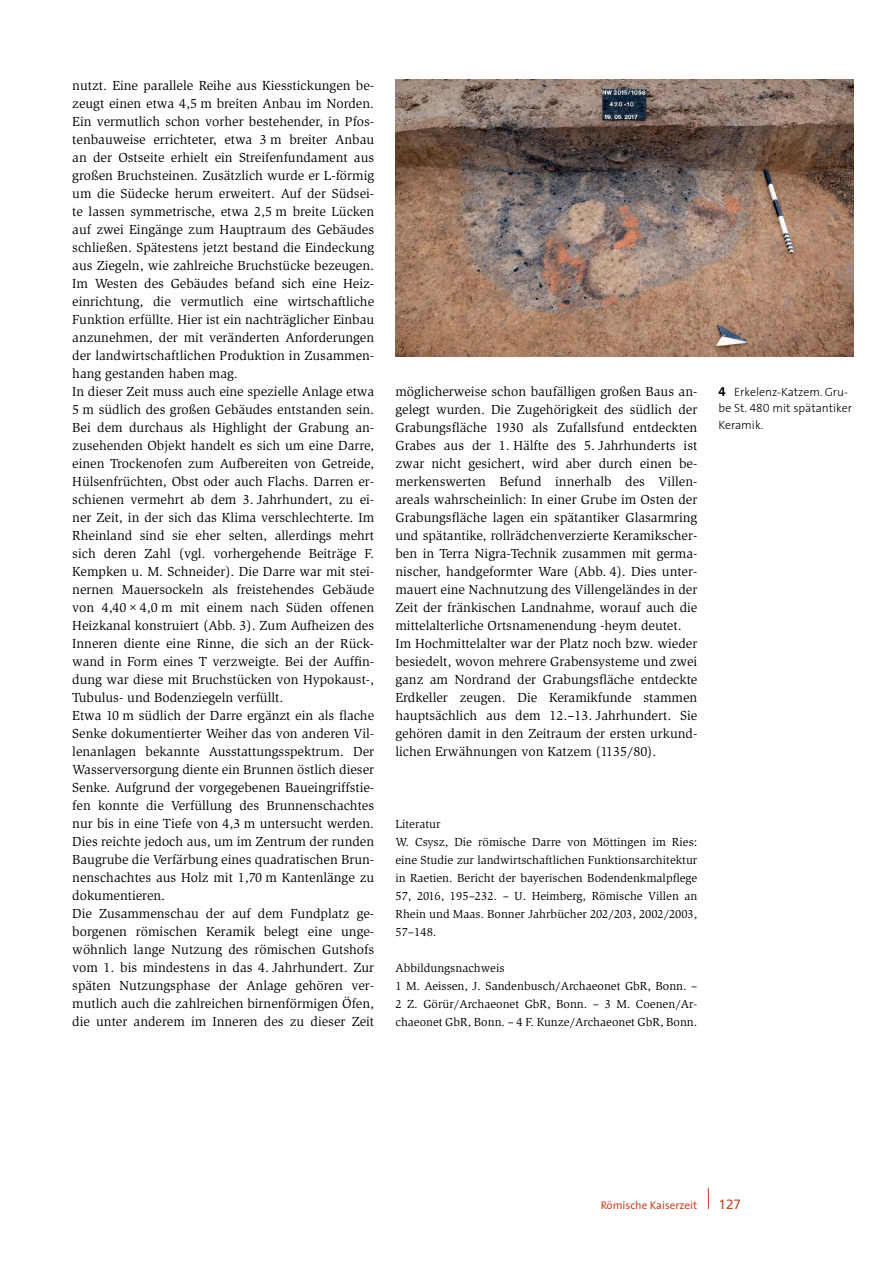
<style>
.page{position:relative;width:893px;height:1263px;background:#fff}
.page>*{position:absolute;margin:0;border:0;box-sizing:border-box;transform-origin:0 0}
.FLIESS_SLIMBACH_9_PT{font:13.5px/18px "Slimbach";color:#000;text-align:justify}
.t1{font:13.5px "Frutiger CE";color:#c44726}
.LITERATUR___ABBILDUN{font:12px/18px "Slimbach";color:#000;text-align:justify}
.BILDUNTERSCHRIFT{font:300 12px/16.5px "The Sans";color:#000}
.t2{font:11.25px "The Sans";color:#c44726}
.s1{font-family:"The Sans Bold Caps";font-weight:400;font-size:13.05px}
.s2{font-family:"The Sans Light Caps";font-weight:400}
</style>
<div class="page">
<svg style="left:708px;top:1188px;width:1px;height:21px"></svg>
<img style="left:395px;top:80px;width:458px;height:277px">
<p class="FLIESS_SLIMBACH_9_PT" style="left:72px;top:77px;width:303px">nutzt. Eine parallele Reihe aus Kiesstickungen be&shy;zeugt einen etwa 4,5 m breiten Anbau im Norden.<br>Ein vermutlich schon vorher bestehender, in Pfos&shy;tenbauweise errichteter, etwa 3 m breiter Anbau an der Ostseite erhielt ein Streifenfundament aus großen Bruchsteinen. Zusätzlich wurde er L-förmig um die Südecke herum erweitert. Auf der Südsei&shy;te lassen symmetrische, etwa 2,5 m breite Lücken auf zwei Eingänge zum Hauptraum des Gebäudes schließen. Spätestens jetzt bestand die Eindeckung aus Ziegeln, wie zahlreiche Bruchstücke bezeugen.<br>Im Westen des Gebäudes befand sich eine Heiz&shy;einrichtung, die vermutlich eine wirtschaftliche Funktion erfüllte. Hier ist ein nachträglicher Einbau anzunehmen, der mit veränderten Anforderungen der landwirtschaftlichen Produktion in Zusammen&shy;hang gestanden haben mag.</p>
<p class="FLIESS_SLIMBACH_9_PT" style="left:72px;top:383px;width:303px">In dieser Zeit muss auch eine spezielle Anlage etwa 5 m südlich des großen Gebäudes entstanden sein.<br>Bei dem durchaus als Highlight der Grabung an&shy;zusehenden Objekt handelt es sich um eine Darre, einen Trockenofen zum Aufbereiten von Getreide, Hülsenfrüchten, Obst oder auch Flachs. Darren er&shy;schienen vermehrt ab dem 3. Jahrhundert, zu ei&shy;ner Zeit, in der sich das Klima verschlechterte. Im Rheinland sind sie eher selten, allerdings mehrt sich deren Zahl (vgl. vorhergehende Beiträge F.<br>Kempken u. M. Schneider). Die Darre war mit stei&shy;nernen Mauersockeln als freistehendes Gebäude von 4,40×4,0 m mit einem nach Süden offenen Heizkanal konstruiert (Abb. 3). Zum Aufheizen des Inneren diente eine Rinne, die sich an der Rück&shy;wand in Form eines T verzweigte. Bei der Auffin&shy;dung war diese mit Bruchstücken von Hypokaust-, Tubulus- und Bodenziegeln verfüllt.</p>
<p class="FLIESS_SLIMBACH_9_PT" style="left:72px;top:707px;width:303px">Etwa 10 m südlich der Darre ergänzt ein als flache Senke dokumentierter Weiher das von anderen Vil&shy;lenanlagen bekannte Ausstattungsspektrum. Der Wasserversorgung diente ein Brunnen östlich dieser Senke. Aufgrund der vorgegebenen Baueingriffstie&shy;fen konnte die Verfüllung des Brunnenschachtes nur bis in eine Tiefe von 4,3 m untersucht werden.<br>Dies reichte jedoch aus, um im Zentrum der runden Baugrube die Verfärbung eines quadratischen Brun&shy;nenschachtes aus Holz mit 1,70 m Kantenlänge zu dokumentieren.</p>
<p class="FLIESS_SLIMBACH_9_PT" style="left:72px;top:905px;width:303px">Die Zusammenschau der auf dem Fundplatz ge&shy;borgenen römischen Keramik belegt eine unge&shy;wöhnlich lange Nutzung des römischen Gutshofs vom 1. bis mindestens in das 4. Jahrhundert. Zur späten Nutzungsphase der Anlage gehören ver&shy;mutlich auch die zahlreichen birnenförmigen Öfen, die unter anderem im Inneren des zu dieser Zeit</p>
<p class="FLIESS_SLIMBACH_9_PT" style="left:395px;top:383px;width:303px">möglicherweise schon baufälligen großen Baus an&shy;gelegt wurden. Die Zugehörigkeit des südlich der Grabungsfläche 1930 als Zufallsfund entdeckten Grabes aus der 1. Hälfte des 5. Jahrhunderts ist zwar nicht gesichert, wird aber durch einen be&shy;merkenswerten Befund innerhalb des Villen&shy;areals wahrscheinlich: In einer Grube im Osten der Grabungsfläche lagen ein spätantiker Glasarmring und spätantike, rollrädchenverzierte Keramikscher&shy;ben in Terra Nigra-Technik zusammen mit germa&shy;nischer, handgeformter Ware (Abb. 4). Dies unter&shy;mauert eine Nachnutzung des Villengeländes in der Zeit der fränkischen Landnahme, worauf auch die mittelalterliche Ortsnamenendung -heym deutet.</p>
<p class="FLIESS_SLIMBACH_9_PT" style="left:395px;top:635px;width:303px">Im Hochmittelalter war der Platz noch bzw. wieder besiedelt, wovon mehrere Grabensysteme und zwei ganz am Nordrand der Grabungsfläche entdeckte Erdkeller zeugen. Die Keramikfunde stammen hauptsächlich aus dem 12.–13. Jahrhundert. Sie gehören damit in den Zeitraum der ersten urkund&shy;lichen Erwähnungen von Katzem (1135/80).</p>
<p class="LITERATUR___ABBILDUN" style="left:395px;top:815px;width:47px">Literatur</p>
<p class="LITERATUR___ABBILDUN" style="left:395px;top:833px;width:303px">W. Csysz, Die römische Darre von Möttingen im Ries: eine Studie zur landwirtschaftlichen Funktionsarchitektur in Raetien. Bericht der bayerischen Bodendenkmalpflege 57, 2016, 195–232. – U. Heimberg, Römische Villen an Rhein und Maas. Bonner Jahrbücher 202/203, 2002/2003, 57–148.</p>
<p class="LITERATUR___ABBILDUN" style="left:395px;top:959px;width:111px">Abbildungsnachweis</p>
<p class="LITERATUR___ABBILDUN" style="left:395px;top:977px;width:303px">1 M. Aeissen, J. Sandenbusch/Archaeonet GbR, Bonn. – 2 Z. Görür/Archaeonet GbR, Bonn. – 3 M. Coenen/Ar&shy;chaeonet GbR, Bonn. – 4 F. Kunze/Archaeonet GbR, Bonn.</p>
<p class="BILDUNTERSCHRIFT" style="left:719px;top:383px;width:135px"><span class="s1">4</span> Erkelenz-Katzem. Gru&shy;be St. <span class="s2">480</span> mit spätantiker<br>Keramik.</p>
<p class="t2" style="left:601px;top:1196px;width:98px">Römische Kaiserzeit</p>
<p class="t1" style="left:719px;top:1196px;width:24px">127</p>
</div>
